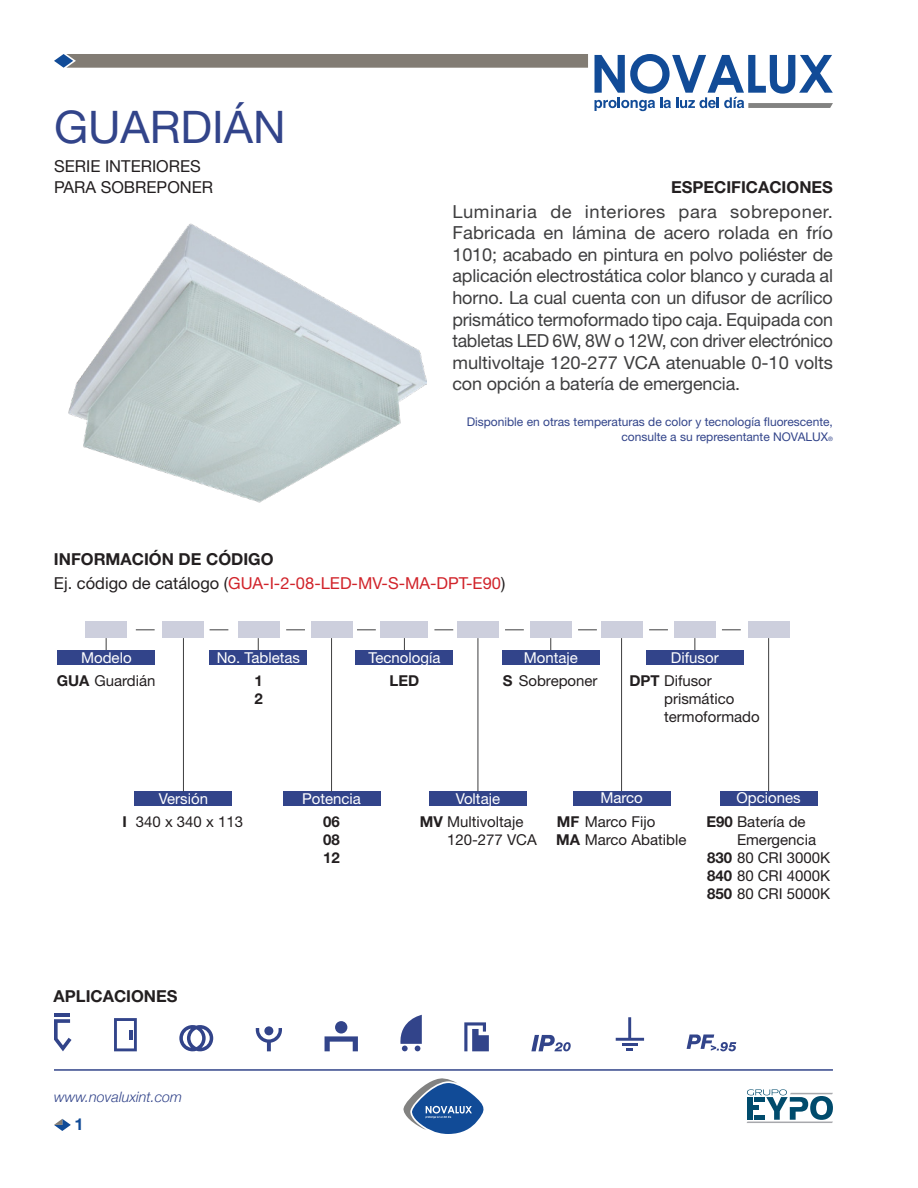
<style>
.page{position:relative;width:918px;height:1188px;background:#fff}
.page>*{position:absolute;margin:0;border:0;box-sizing:border-box;transform-origin:0 0}
.t1{font:45px "Helvetica Neue LT Std";color:#32448a}
.t2{font:18px/21.6px "Helvetica Neue LT Std";letter-spacing:-.01em;color:#3e3e3f;text-align:justify}
.t3{font:16.5px/23.9px "Helvetica Neue LT Std";color:#d1232a}
.t4{font:16.5px/21.3px "Helvetica Neue LT Std";color:#231f20}
.t5{font:700 16.5px "Helvetica Neue LT Std";color:#231f20}
.t6{font:700 16.5px "Helvetica Neue LT Std";color:#114b97}
.t7{font:15px/18px "Helvetica Neue LT Std";color:#231f20}
.t8{font:15px "Helvetica Neue LT Std";color:#fff}
.t9{font:700 15px/18px "Helvetica Neue LT Std";color:#231f20;text-align:justify}
.t10{font:italic 300 14.4px "Helvetica Neue";color:#32448a}
.t11{font:12px/14.4px "Helvetica Neue LT Std";color:#32448a;text-align:right}
.s1{font-size:6px}
.s2{font-weight:700;color:#231f20}
.s3{color:#231f20}
.s4{font-weight:700}
.s5{color:#fff}
</style>
<div class="page">
<hr style="left:54px;top:1069px;width:779px;height:2px;background:#32448a">
<svg style="left:747px;top:1089px;width:86px;height:34px"></svg>
<svg style="left:54px;top:1119px;width:17px;height:12px"></svg>
<svg style="left:403px;top:1078px;width:81px;height:56px"></svg>
<svg style="left:595px;top:54px;width:238px;height:57px"></svg>
<svg style="left:54px;top:54px;width:534px;height:14px;background:#847f79"></svg>
<div style="left:335px;top:1021px;width:12px;height:13px;background:#32448a;border-radius:50%"></div>
<svg style="left:325px;top:1036px;width:33px;height:15px"></svg>
<svg style="left:400px;top:1015px;width:22px;height:36px"></svg>
<svg style="left:179px;top:1025px;width:34px;height:26px"></svg>
<svg style="left:531px;top:1035px;width:40px;height:16px"></svg>
<svg style="left:627px;top:1048px;width:6px;height:3px"></svg>
<svg style="left:616px;top:1017px;width:28px;height:24px"></svg>
<hr style="left:622px;top:1043px;width:16px;height:3px;background:#32448a">
<svg style="left:687px;top:1035px;width:49px;height:16px"></svg>
<svg style="left:256px;top:1028px;width:26px;height:23px"></svg>
<div style="left:264px;top:1026px;width:9px;height:9px;background:#32448a;border-radius:50%"></div>
<svg style="left:464px;top:1022px;width:25px;height:29px"></svg>
<hr style="left:54px;top:1013px;width:16px;height:4px;background:#32448a">
<svg style="left:54px;top:1019px;width:18px;height:32px"></svg>
<svg style="left:114px;top:1018px;width:23px;height:33px"></svg>
<img style="left:68px;top:224px;width:359px;height:278px">
<div style="left:135px;top:791px;width:97px;height:15px;background:#32448a"></div>
<div style="left:162px;top:622px;width:42px;height:16px;background:#cdcfdd"></div>
<hr style="left:183px;top:638px;width:1px;height:153px;background:#3e3e3f">
<div style="left:86px;top:622px;width:41px;height:16px;background:#cdcfdd"></div>
<svg style="left:106px;top:638px;width:1px;height:13px"></svg>
<div style="left:238px;top:622px;width:41px;height:16px;background:#cdcfdd"></div>
<svg style="left:258px;top:638px;width:1px;height:13px"></svg>
<div style="left:381px;top:622px;width:47px;height:16px;background:#cdcfdd"></div>
<svg style="left:404px;top:638px;width:1px;height:13px"></svg>
<div style="left:530px;top:622px;width:41px;height:16px;background:#cdcfdd"></div>
<svg style="left:551px;top:638px;width:1px;height:13px"></svg>
<div style="left:283px;top:791px;width:97px;height:15px;background:#32448a"></div>
<div style="left:311px;top:622px;width:41px;height:16px;background:#cdcfdd"></div>
<hr style="left:331px;top:638px;width:1px;height:153px;background:#3e3e3f">
<div style="left:429px;top:791px;width:98px;height:15px;background:#32448a"></div>
<div style="left:457px;top:622px;width:42px;height:16px;background:#cdcfdd"></div>
<hr style="left:478px;top:638px;width:1px;height:153px;background:#3e3e3f">
<svg style="left:136px;top:630px;width:19px;height:1px"></svg>
<svg style="left:286px;top:630px;width:19px;height:1px"></svg>
<svg style="left:210px;top:630px;width:18px;height:1px"></svg>
<svg style="left:357px;top:630px;width:19px;height:1px"></svg>
<svg style="left:434px;top:630px;width:19px;height:1px"></svg>
<svg style="left:505px;top:630px;width:19px;height:1px"></svg>
<div style="left:601px;top:622px;width:41px;height:16px;background:#cdcfdd"></div>
<hr style="left:621px;top:638px;width:1px;height:153px;background:#3e3e3f">
<svg style="left:578px;top:630px;width:19px;height:1px"></svg>
<div style="left:674px;top:622px;width:41px;height:16px;background:#cdcfdd"></div>
<svg style="left:695px;top:638px;width:1px;height:13px"></svg>
<svg style="left:649px;top:630px;width:19px;height:1px"></svg>
<div style="left:748px;top:622px;width:41px;height:16px;background:#cdcfdd"></div>
<hr style="left:768px;top:638px;width:1px;height:153px;background:#3e3e3f">
<svg style="left:722px;top:630px;width:19px;height:1px"></svg>
<div style="left:57px;top:651px;width:98px;height:14px;background:#32448a"></div>
<div style="left:210px;top:651px;width:97px;height:14px;background:#32448a"></div>
<div style="left:356px;top:651px;width:97px;height:14px;background:#32448a"></div>
<div style="left:502px;top:651px;width:98px;height:14px;background:#32448a"></div>
<div style="left:646px;top:651px;width:98px;height:14px;background:#32448a"></div>
<div style="left:573px;top:791px;width:97px;height:15px;background:#32448a"></div>
<div style="left:720px;top:791px;width:97px;height:15px;background:#32448a"></div>
<h1 class="t1" style="left:54px;top:100px;width:233px">GUARDIÁN</h1>
<p class="t4" style="left:54px;top:155px;width:161px">SERIE INTERIORES<br>PARA SOBREPONER</p>
<p class="t5" style="left:671px;top:177px;width:163px">ESPECIFICACIONES</p>
<p class="t2" style="left:452px;top:200px;width:382px">Luminaria de interiores para sobreponer.<br>Fabricada en lámina de acero rolada en frío 1010; acabado en pintura en polvo poliéster de aplicación electrostática color blanco y curada al horno. La cual cuenta con un difusor de acrílico prismático termoformado tipo caja. Equipada con tabletas LED 6W, 8W o 12W, con driver electrónico multivoltaje 120-277 VCA atenuable 0-10 volts con opción a batería de emergencia.</p>
<p class="t11" style="left:467px;top:415px;width:368px">Disponible en otras temperaturas de color y tecnología fluorescente, consulte a su representante NOVALUX<span class="s1">®</span></p>
<p class="t3" style="left:54px;top:547px;width:453px"><span class="s2">INFORMACIÓN DE CÓDIGO<br></span><span class="s3">Ej. código de catálogo (</span>GUA-I-2-08-LED-MV-S-MA-DPT-E90<span class="s3">)</span></p>
<p class="t8" style="left:81px;top:648px;width:52px">Modelo</p>
<p class="t8" style="left:217px;top:648px;width:85px">No. Tabletas</p>
<p class="t8" style="left:368px;top:648px;width:73px">Tecnología</p>
<p class="t8" style="left:524px;top:648px;width:56px">Montaje</p>
<p class="t7" style="left:57px;top:672px;width:100px"><span class="s4">GUA</span> Guardián</p>
<p class="t9" style="left:254px;top:671px;width:10px">1</p>
<p class="t9" style="left:390px;top:671px;width:31px">LED</p>
<p class="t9" style="left:254px;top:689px;width:10px">2</p>
<p class="t8" style="left:671px;top:648px;width:49px">Difusor</p>
<p class="t7" style="left:503px;top:672px;width:96px"><span class="s4">S</span> Sobreponer</p>
<p class="t7" style="left:664px;top:672px;width:97px;text-indent:-35px"><span class="s4">DPT</span> Difusor prismático termoformado</p>
<p class="t8" style="left:159px;top:789px;width:51px">Versión</p>
<p class="t8" style="left:302px;top:789px;width:60px">Potencia</p>
<p class="t8" style="left:456px;top:789px;width:46px">Voltaje</p>
<p class="t7" style="left:136px;top:812px;width:109px">340 x 340 x 113</p>
<p class="t9" style="left:323px;top:812px;width:18px">06<br>08<br>12</p>
<p class="t9" style="left:123px;top:812px;width:6px">I</p>
<p class="t7" style="left:447px;top:812px;width:91px;text-indent:-27px"><span class="s4">MV</span> Multivoltaje<br>120-277 VCA</p>
<p class="t7" style="left:557px;top:786px;width:100px;line-height:23.7px;text-indent:44px"><span class="s5">Marco<br></span><span class="s4">MF</span> Marco Fijo</p>
<p class="t7" style="left:556px;top:830px;width:132px"><span class="s4">MA</span> Marco Abatible</p>
<p class="t7" style="left:706px;top:786px;width:101px;line-height:23.9px;text-indent:30px"><span class="s5">Opciones<br></span><span class="s4">E90</span> Batería de</p>
<p class="t7" style="left:707px;top:848px;width:125px;text-align:justify"><span class="s4">830</span> 80 CRI 3000K <span class="s4">840</span> 80 CRI 4000K <span class="s4">850</span> 80 CRI 5000K</p>
<p class="t7" style="left:737px;top:830px;width:81px">Emergencia</p>
<p class="t5" style="left:54px;top:985px;width:126px">APLICACIONES</p>
<p class="t10" style="left:54px;top:1088px;width:130px">www.novaluxint.com</p>
<p class="t6" style="left:75px;top:1114px;width:11px">1</p>
</div>
